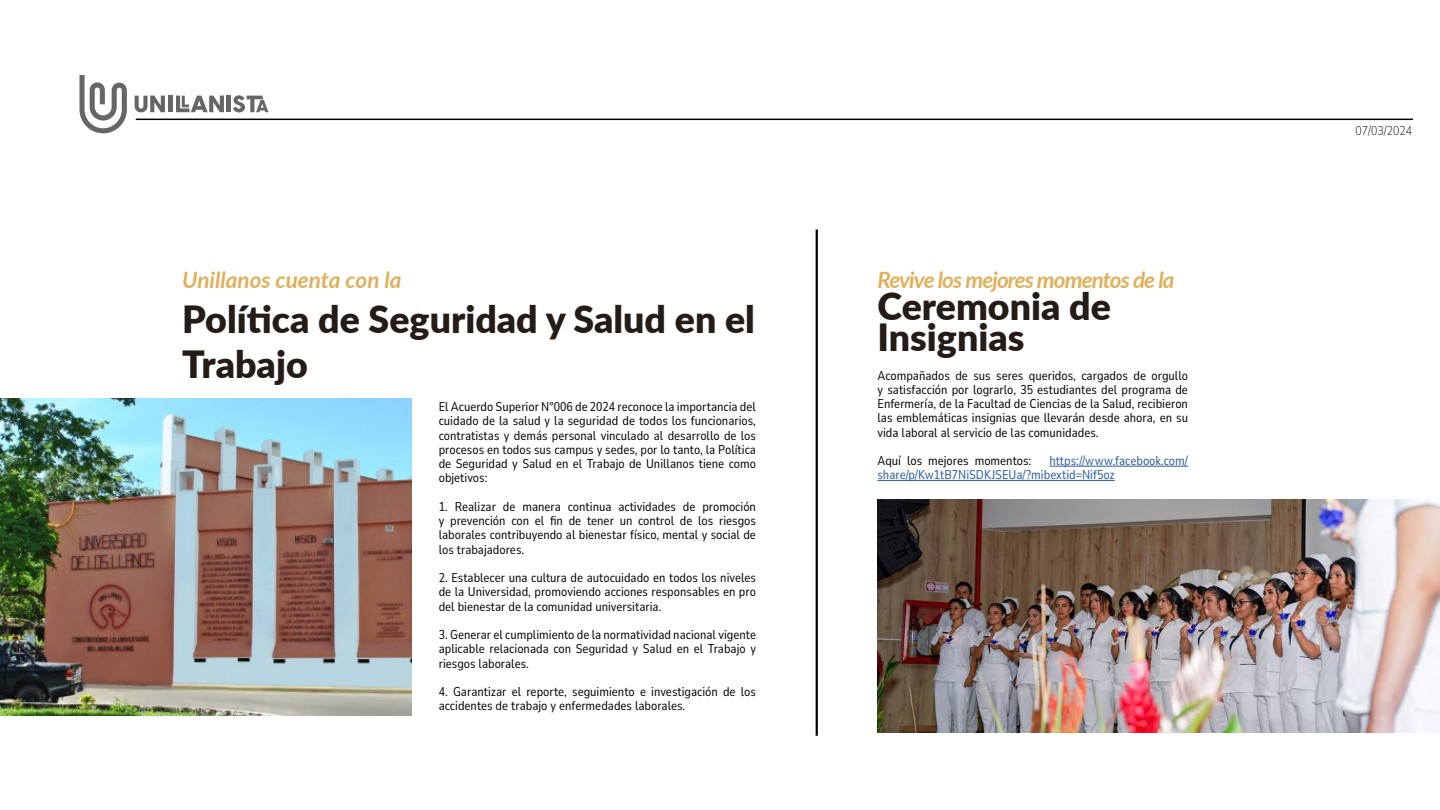
<style>
.page{position:relative;width:1440px;height:810px;background:#fff}
.page>*{position:absolute;margin:0;border:0;box-sizing:border-box;transform-origin:0 0}
.t1{font:900 37.5px/45px "Lato";color:#241c17}
.t2{font:italic 700 22.5px "Lato";letter-spacing:-.04em;color:#e0b05b}
.t3{font:italic 700 22.5px "Lato";color:#e0b05b}
.t4{font:12.75px/14.2px "Nunito Sans 10 pt Condensed";color:#000;text-align:justify}
.t5{font:12.75px/14.2px "Nunito Sans 10 pt Condensed";color:#275b9b}
.t6{font:200 12.75px "Nunito Sans 10 pt Condensed";color:#000}
</style>
<div class="page">
<hr style="left:136px;top:119px;width:1277px;height:1px;background:#000">
<div style="left:168px;top:96px;width:5px;height:16px;background:#666"></div>
<svg style="left:176px;top:96px;width:48px;height:16px"></svg>
<hr style="left:227px;top:96px;width:4px;height:16px;background:#666">
<svg style="left:233px;top:95px;width:35px;height:17px"></svg>
<svg style="left:135px;top:96px;width:30px;height:16px"></svg>
<svg style="left:80px;top:75px;width:47px;height:58px"></svg>
<hr style="left:1049px;top:466px;width:139px;height:1px;background:#275b9b">
<hr style="left:878px;top:480px;width:237px;height:1px;background:#275b9b">
<img style="left:0;top:398px;width:412px;height:318px">
<hr style="left:816px;top:230px;width:2px;height:506px;background:#000">
<img style="left:878px;top:500px;width:562px;height:232px">
<h2 class="t3" style="left:182px;top:263px;width:221px">Unillanos cuenta con la</h2>
<h1 class="t1" style="left:182px;top:295px;width:574px">Política de Seguridad y Salud en el<br>Trabajo</h1>
<p class="t4" style="left:439px;top:399px;width:319px">El Acuerdo Superior N°006 de 2024 reconoce la importancia del cuidado de la salud y la seguridad de todos los funcionarios, contratistas y demás personal vinculado al desarrollo de los procesos en todos sus campus y sedes, por lo tanto, la Política de Seguridad y Salud en el Trabajo de Unillanos tiene como objetivos:</p>
<p class="t4" style="left:439px;top:499px;width:319px">1. Realizar de manera continua actividades de promoción y prevención con el fin de tener un control de los riesgos laborales contribuyendo al bienestar físico, mental y social de los trabajadores.</p>
<p class="t4" style="left:439px;top:570px;width:319px">2. Establecer una cultura de autocuidado en todos los niveles de la Universidad, promoviendo acciones responsables en pro del bienestar de la comunidad universitaria.</p>
<p class="t4" style="left:439px;top:627px;width:319px">3. Generar el cumplimiento de la normatividad nacional vigente aplicable relacionada con Seguridad y Salud en el Trabajo y riesgos laborales.</p>
<p class="t4" style="left:439px;top:684px;width:319px">4. Garantizar el reporte, seguimiento e investigación de los accidentes de trabajo y enfermedades laborales.</p>
<h2 class="t2" style="left:878px;top:263px;width:299px">Revive los mejores momentos de la</h2>
<h1 class="t1" style="left:878px;top:289px;width:235px;line-height:31.5px">Ceremonia de<br>Insignias</h1>
<p class="t4" style="left:878px;top:368px;width:312px">Acompañados de sus seres queridos, cargados de orgullo y satisfacción por lograrlo, 35 estudiantes del programa de Enfermería, de la Facultad de Ciencias de la Salud, recibieron las emblemáticas insignias que llevarán desde ahora, en su vida laboral al servicio de las comunidades.</p>
<p class="t4" style="left:878px;top:453px;width:155px">Aquí los mejores momentos:</p>
<p class="t5" style="left:878px;top:453px;width:312px;text-indent:172px">https://www.facebook.com/ share/p/Kw1tB7NiSDKJSEUa/?mibextid=Nif5oz</p>
<p class="t6" style="left:1356px;top:122px;width:58px">07/03/2024</p>
</div>
